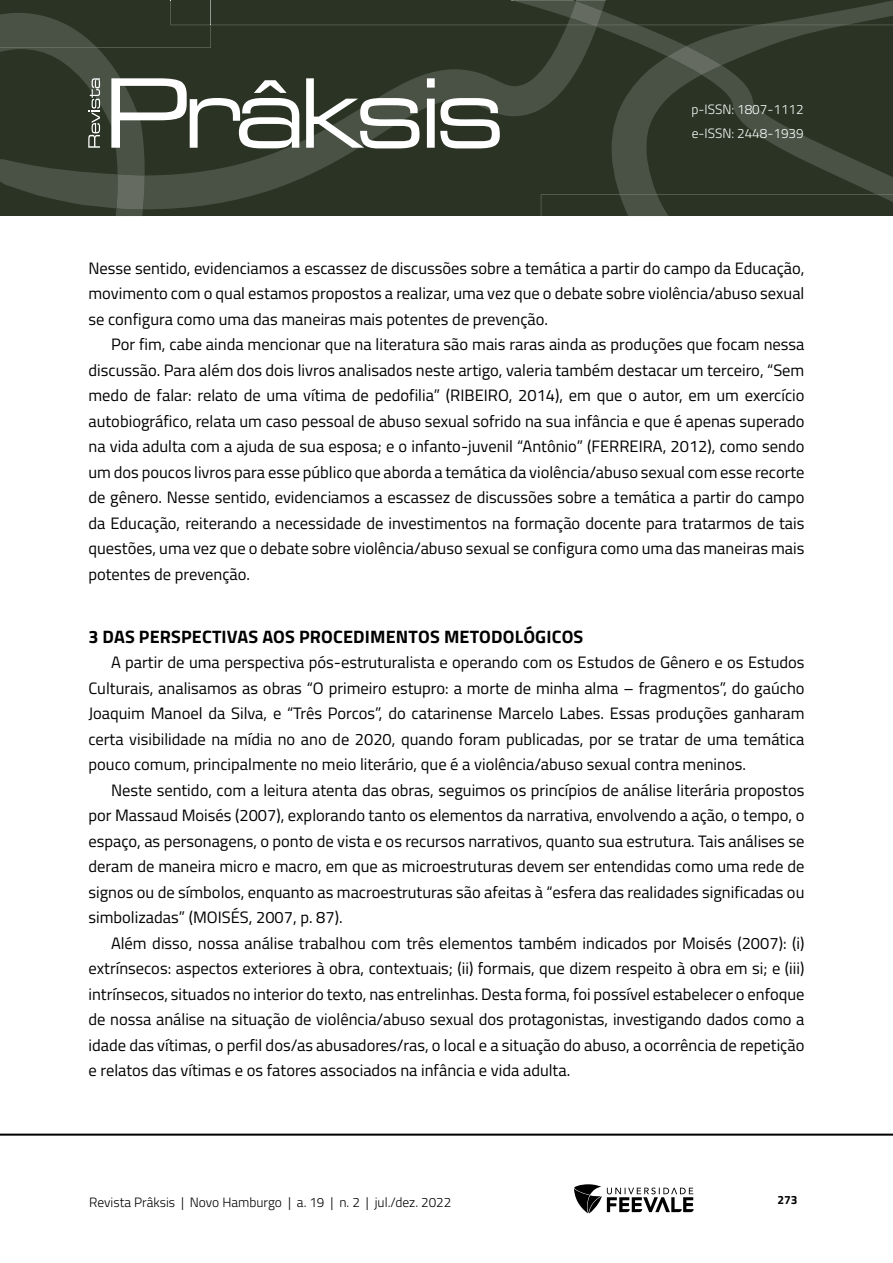
<style>
.page{position:relative;width:893px;height:1263px;background:#fff}
.page>*{position:absolute;margin:0;border:0;box-sizing:border-box;transform-origin:0 0}
.TITILO_1{font:700 18px "Titillium Web";letter-spacing:.01em;color:#000}
.Corpo_de_texto{font:16.5px/25.5px "Titillium Web";color:#000;text-align:justify}
.t1{font:300 13.5px "Titillium Web";color:#000}
.t2{font:300 13.5px/24px "Titillium Web";color:#fff}
.t3{font:700 12px "Titillium Web";color:#000}
</style>
<div class="page">
<hr style="left:0;top:1133px;width:893px;height:3px;background:#000">
<svg style="left:574px;top:1184px;width:120px;height:29px"></svg>
<svg style="left:0;top:0;width:893px;height:216px;background:#3c4436"></svg>
<p class="t2" style="left:691px;top:97px;width:114px">p-ISSN: 1807-1112 e-ISSN: 2448-1939</p>
<p class="Corpo_de_texto" style="left:88px;top:254px;width:717px">Nesse sentido, evidenciamos a escassez de discussões sobre a temática a partir do campo da Educação, movimento com o qual estamos propostos a realizar, uma vez que o debate sobre violência/abuso sexual se configura como uma das maneiras mais potentes de prevenção.</p>
<p class="Corpo_de_texto" style="left:88px;top:331px;width:718px;text-indent:22px">Por fim, cabe ainda mencionar que na literatura são mais raras ainda as produções que focam nessa discussão. Para além dos dois livros analisados neste artigo, valeria também destacar um terceiro, “Sem medo de falar: relato de uma vítima de pedofilia” (RIBEIRO, 2014), em que o autor, em um exercício autobiográfico, relata um caso pessoal de abuso sexual sofrido na sua infância e que é apenas superado na vida adulta com a ajuda de sua esposa; e o infanto-juvenil “Antônio” (FERREIRA, 2012), como sendo um dos poucos livros para esse público que aborda a temática da violência/abuso sexual com esse recorte de gênero. Nesse sentido, evidenciamos a escassez de discussões sobre a temática a partir do campo da Educação, reiterando a necessidade de investimentos na formação docente para tratarmos de tais questões, uma vez que o debate sobre violência/abuso sexual se configura como uma das maneiras mais potentes de prevenção.</p>
<p class="TITILO_1" style="left:88px;top:623px;width:496px">3 DAS PERSPECTIVAS AOS PROCEDIMENTOS METODOLÓGICOS</p>
<p class="Corpo_de_texto" style="left:88px;top:649px;width:718px;text-indent:22px">A partir de uma perspectiva pós-estruturalista e operando com os Estudos de Gênero e os Estudos Culturais, analisamos as obras “O primeiro estupro: a morte de minha alma – fragmentos”, do gaúcho Joaquim Manoel da Silva, e “Três Porcos”, do catarinense Marcelo Labes. Essas produções ganharam certa visibilidade na mídia no ano de 2020, quando foram publicadas, por se tratar de uma temática pouco comum, principalmente no meio literário, que é a violência/abuso sexual contra meninos.</p>
<p class="Corpo_de_texto" style="left:88px;top:776px;width:717px;text-indent:22px">Neste sentido, com a leitura atenta das obras, seguimos os princípios de análise literária propostos por Massaud Moisés (2007), explorando tanto os elementos da narrativa, envolvendo a ação, o tempo, o espaço, as personagens, o ponto de vista e os recursos narrativos, quanto sua estrutura. Tais análises se deram de maneira micro e macro, em que as microestruturas devem ser entendidas como uma rede de signos ou de símbolos, enquanto as macroestruturas são afeitas à “esfera das realidades significadas ou simbolizadas” (MOISÉS, 2007, p. 87).</p>
<p class="Corpo_de_texto" style="left:88px;top:929px;width:717px;text-indent:22px">Além disso, nossa análise trabalhou com três elementos também indicados por Moisés (2007): (i) extrínsecos: aspectos exteriores à obra, contextuais; (ii) formais, que dizem respeito à obra em si; e (iii) intrínsecos, situados no interior do texto, nas entrelinhas. Desta forma, foi possível estabelecer o enfoque de nossa análise na situação de violência/abuso sexual dos protagonistas, investigando dados como a idade das vítimas, o perfil dos/as abusadores/ras, o local e a situação do abuso, a ocorrência de repetição e relatos das vítimas e os fatores associados na infância e vida adulta.</p>
<p class="t1" style="left:89px;top:1192px;width:364px">Revista Prâksis | Novo Hamburgo | a. 19 | n. 2 | jul./dez. 2022</p>
<p class="t3" style="left:777px;top:1190px;width:22px">273</p>
</div>
